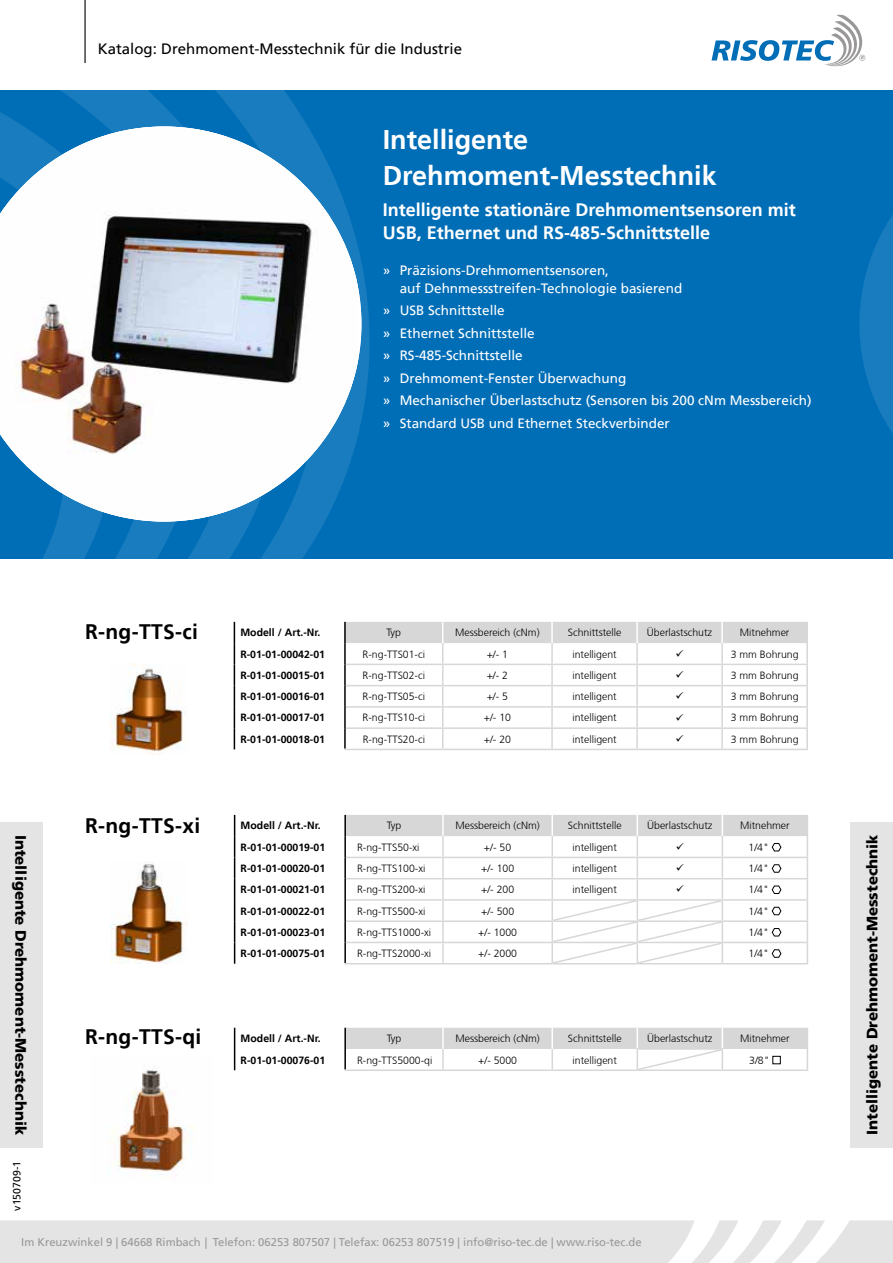
<style>
.page{position:relative;width:893px;height:1263px;background:#fff}
.page>*{position:absolute;margin:0;border:0;box-sizing:border-box;transform-origin:0 0}
.t1{font:700 27px/36px "Frutiger LT";color:#fff}
.t2{font:700 21px "Frutiger LT";letter-spacing:.015em;color:#000}
.t3{font:700 18px/22.5px "Frutiger LT";color:#fff}
.t4{font:900 15px "Frutiger LT";color:#000}
.t5{font:15px "Frutiger LT";color:#000}
.t6{font:13.5px/22.5px "Frutiger LT";color:#fff}
.t7{font:11.25px "Frutiger LT";color:#999797}
.t8{font:300 10.5px "Frutiger CE";color:#000}
.t9{font:700 10.5px "Frutiger LT";color:#000}
.t10{font:10.5px "Frutiger LT";color:#000}
</style>
<div class="page">
<div style="left:0;top:90px;width:893px;height:468px;background:#006eb7"></div>
<svg style="left:0;top:90px;width:370px;height:468px"></svg>
<hr style="left:84px;top:0;width:2px;height:63px;background:#000">
<svg style="left:711px;top:15px;width:154px;height:51px"></svg>
<svg style="left:0;top:1220px;width:893px;height:43px;background:#e8e7e7"></svg>
<svg style="left:859px;top:215px;width:34px;height:218px"></svg>
<div style="left:850px;top:822px;width:43px;height:326px;background:#e5e4e4"></div>
<div style="left:0;top:822px;width:43px;height:326px;background:#e5e4e4"></div>
<img style="left:0;top:126px;width:357px;height:395px">
<img style="left:111px;top:664px;width:73px;height:90px">
<hr style="left:637px;top:749px;width:85px;height:1px;background:#d8d7d7">
<hr style="left:344px;top:643px;width:2px;height:21px;background:#000">
<hr style="left:344px;top:664px;width:2px;height:22px;background:#000">
<hr style="left:344px;top:686px;width:2px;height:21px;background:#000">
<hr style="left:344px;top:707px;width:2px;height:21px;background:#000">
<hr style="left:344px;top:728px;width:2px;height:21px;background:#000">
<svg style="left:234px;top:622px;width:1px;height:127px"></svg>
<hr style="left:344px;top:622px;width:2px;height:21px;background:#000">
<hr style="left:443px;top:749px;width:109px;height:1px;background:#d8d7d7">
<hr style="left:552px;top:749px;width:85px;height:1px;background:#d8d7d7">
<hr style="left:722px;top:749px;width:86px;height:1px;background:#d8d7d7">
<hr style="left:344px;top:749px;width:99px;height:1px;background:#d8d7d7">
<hr style="left:552px;top:963px;width:85px;height:1px;background:#d8d7d7">
<hr style="left:637px;top:963px;width:85px;height:1px;background:#d8d7d7">
<hr style="left:344px;top:836px;width:2px;height:21px;background:#000">
<hr style="left:344px;top:857px;width:2px;height:22px;background:#000">
<hr style="left:344px;top:879px;width:2px;height:21px;background:#000">
<hr style="left:344px;top:900px;width:2px;height:21px;background:#000">
<hr style="left:344px;top:921px;width:2px;height:21px;background:#000">
<hr style="left:344px;top:942px;width:2px;height:21px;background:#000">
<svg style="left:234px;top:815px;width:1px;height:149px"></svg>
<hr style="left:344px;top:815px;width:2px;height:21px;background:#000">
<hr style="left:443px;top:963px;width:109px;height:1px;background:#d8d7d7">
<hr style="left:344px;top:963px;width:99px;height:1px;background:#d8d7d7">
<hr style="left:722px;top:963px;width:86px;height:1px;background:#d8d7d7">
<hr style="left:552px;top:1069px;width:85px;height:2px;background:#d8d7d7">
<hr style="left:637px;top:1069px;width:85px;height:2px;background:#d8d7d7">
<hr style="left:344px;top:1049px;width:2px;height:20px;background:#000">
<hr style="left:722px;top:1069px;width:86px;height:2px;background:#d8d7d7">
<svg style="left:234px;top:1028px;width:1px;height:42px"></svg>
<hr style="left:344px;top:1028px;width:2px;height:21px;background:#000">
<hr style="left:443px;top:1069px;width:109px;height:2px;background:#d8d7d7">
<hr style="left:344px;top:1069px;width:99px;height:2px;background:#d8d7d7">
<svg style="left:345px;top:1028px;width:463px;height:41px"></svg>
<div style="left:772px;top:1056px;width:9px;height:8px;border:1px solid #000"></div>
<img style="left:111px;top:862px;width:76px;height:102px">
<img style="left:110px;top:1066px;width:85px;height:110px">
<svg style="left:345px;top:622px;width:463px;height:127px"></svg>
<svg style="left:345px;top:815px;width:463px;height:148px"></svg>
<h3 class="t5" style="left:98px;top:40px;width:366px">Katalog: Drehmoment-Messtechnik für die Industrie</h3>
<h1 class="t1" style="left:383px;top:121px;width:336px">Intelligente<br>Drehmoment-Messtechnik</h1>
<h3 class="t3" style="left:383px;top:199px;width:415px">Intelligente stationäre Drehmomentsensoren mit<br>USB, Ethernet und RS-485-Schnittstelle</h3>
<p class="t6" style="left:400px;top:261px;width:284px;line-height:18px;text-indent:-17px">» Präzisions-Drehmomentsensoren,<br>auf Dehnmessstreifen-Technologie basierend</p>
<p class="t6" style="left:383px;top:299px;width:430px">» USB Schnittstelle<br>» Ethernet Schnittstelle<br>» RS-485-Schnittstelle<br>» Drehmoment-Fenster Überwachung<br>» Mechanischer Überlastschutz (Sensoren bis 200 cNm Messbereich) » Standard USB und Ethernet Steckverbinder</p>
<h3 class="t4" style="left:30px;top:835px;width:302px;rotate:90deg">Intelligente Drehmoment-Messtechnik</h3>
<p class="t10" style="left:11px;top:1211px;width:51px;rotate:-90deg">v150709-1</p>
<h2 class="t2" style="left:85px;top:619px;width:114px">R-ng-TTS-ci</h2>
<p class="t9" style="left:240px;top:627px;width:82px">Modell / Art.-Nr.</p>
<p class="t8" style="left:387px;top:627px;width:16px">Typ</p>
<p class="t8" style="left:455px;top:627px;width:86px">Messbereich (cNm)</p>
<p class="t8" style="left:568px;top:627px;width:55px">Schnittstelle</p>
<p class="t8" style="left:647px;top:627px;width:67px">Überlastschutz</p>
<p class="t8" style="left:740px;top:627px;width:51px">Mitnehmer</p>
<p class="t9" style="left:240px;top:648px;width:86px">R-01-01-00042-01</p>
<p class="t8" style="left:363px;top:648px;width:64px">R-ng-TTS01-ci</p>
<p class="t8" style="left:487px;top:648px;width:23px">+/- 1</p>
<p class="t8" style="left:572px;top:648px;width:46px">intelligent</p>
<p class="t8" style="left:731px;top:648px;width:69px">3 mm Bohrung</p>
<p class="t9" style="left:240px;top:669px;width:86px">R-01-01-00015-01</p>
<p class="t8" style="left:363px;top:669px;width:64px">R-ng-TTS02-ci</p>
<p class="t8" style="left:487px;top:669px;width:23px">+/- 2</p>
<p class="t8" style="left:572px;top:669px;width:46px">intelligent</p>
<p class="t8" style="left:731px;top:669px;width:69px">3 mm Bohrung</p>
<p class="t9" style="left:240px;top:690px;width:86px">R-01-01-00016-01</p>
<p class="t8" style="left:363px;top:690px;width:64px">R-ng-TTS05-ci</p>
<p class="t8" style="left:487px;top:690px;width:23px">+/- 5</p>
<p class="t8" style="left:572px;top:690px;width:46px">intelligent</p>
<p class="t8" style="left:731px;top:690px;width:69px">3 mm Bohrung</p>
<p class="t9" style="left:240px;top:712px;width:86px">R-01-01-00017-01</p>
<p class="t8" style="left:363px;top:712px;width:64px">R-ng-TTS10-ci</p>
<p class="t8" style="left:484px;top:712px;width:29px">+/- 10</p>
<p class="t8" style="left:572px;top:712px;width:46px">intelligent</p>
<p class="t8" style="left:731px;top:712px;width:69px">3 mm Bohrung</p>
<p class="t9" style="left:240px;top:733px;width:86px">R-01-01-00018-01</p>
<p class="t8" style="left:363px;top:733px;width:64px">R-ng-TTS20-ci</p>
<p class="t8" style="left:484px;top:733px;width:29px">+/- 20</p>
<p class="t8" style="left:572px;top:733px;width:46px">intelligent</p>
<p class="t8" style="left:731px;top:733px;width:69px">3 mm Bohrung</p>
<h2 class="t2" style="left:85px;top:813px;width:117px">R-ng-TTS-xi</h2>
<h2 class="t2" style="left:85px;top:1024px;width:118px">R-ng-TTS-qi</h2>
<p class="t9" style="left:241px;top:820px;width:82px">Modell / Art.-Nr.</p>
<p class="t8" style="left:387px;top:820px;width:16px">Typ</p>
<p class="t8" style="left:455px;top:820px;width:86px">Messbereich (cNm)</p>
<p class="t8" style="left:568px;top:820px;width:55px">Schnittstelle</p>
<p class="t8" style="left:647px;top:820px;width:67px">Überlastschutz</p>
<p class="t8" style="left:740px;top:820px;width:51px">Mitnehmer</p>
<p class="t9" style="left:241px;top:841px;width:86px">R-01-01-00019-01</p>
<p class="t8" style="left:357px;top:841px;width:64px">R-ng-TTS50-xi</p>
<p class="t8" style="left:484px;top:841px;width:29px">+/- 50</p>
<p class="t8" style="left:573px;top:841px;width:46px">intelligent</p>
<p class="t8" style="left:748px;top:841px;width:22px">1/4"</p>
<p class="t9" style="left:241px;top:862px;width:86px">R-01-01-00020-01</p>
<p class="t8" style="left:357px;top:862px;width:70px">R-ng-TTS100-xi</p>
<p class="t8" style="left:481px;top:862px;width:35px">+/- 100</p>
<p class="t8" style="left:573px;top:862px;width:46px">intelligent</p>
<p class="t8" style="left:748px;top:862px;width:22px">1/4"</p>
<p class="t9" style="left:241px;top:883px;width:86px">R-01-01-00021-01</p>
<p class="t8" style="left:357px;top:883px;width:70px">R-ng-TTS200-xi</p>
<p class="t8" style="left:481px;top:883px;width:35px">+/- 200</p>
<p class="t8" style="left:573px;top:883px;width:46px">intelligent</p>
<p class="t8" style="left:748px;top:883px;width:22px">1/4"</p>
<p class="t9" style="left:241px;top:905px;width:86px">R-01-01-00022-01</p>
<p class="t8" style="left:357px;top:905px;width:70px">R-ng-TTS500-xi</p>
<p class="t8" style="left:481px;top:905px;width:35px">+/- 500</p>
<p class="t8" style="left:748px;top:905px;width:22px">1/4"</p>
<p class="t9" style="left:241px;top:926px;width:86px">R-01-01-00023-01</p>
<p class="t8" style="left:357px;top:926px;width:76px">R-ng-TTS1000-xi</p>
<p class="t8" style="left:478px;top:926px;width:40px">+/- 1000</p>
<p class="t8" style="left:748px;top:926px;width:22px">1/4"</p>
<p class="t9" style="left:241px;top:947px;width:86px">R-01-01-00075-01</p>
<p class="t8" style="left:357px;top:947px;width:76px">R-ng-TTS2000-xi</p>
<p class="t8" style="left:478px;top:947px;width:40px">+/- 2000</p>
<p class="t8" style="left:748px;top:947px;width:22px">1/4"</p>
<p class="t9" style="left:241px;top:1032px;width:82px">Modell / Art.-Nr.</p>
<p class="t8" style="left:387px;top:1032px;width:16px">Typ</p>
<p class="t8" style="left:455px;top:1032px;width:86px">Messbereich (cNm)</p>
<p class="t8" style="left:568px;top:1032px;width:55px">Schnittstelle</p>
<p class="t8" style="left:647px;top:1032px;width:67px">Überlastschutz</p>
<p class="t8" style="left:740px;top:1032px;width:51px">Mitnehmer</p>
<p class="t9" style="left:241px;top:1054px;width:86px">R-01-01-00076-01</p>
<p class="t8" style="left:357px;top:1054px;width:77px">R-ng-TTS5000-qi</p>
<p class="t8" style="left:478px;top:1054px;width:40px">+/- 5000</p>
<p class="t8" style="left:573px;top:1054px;width:46px">intelligent</p>
<p class="t8" style="left:749px;top:1054px;width:22px">3/8"</p>
<p class="t7" style="left:21px;top:1235px;width:622px">Im Kreuzwinkel 9 | 64668 Rimbach | Telefon: 06253 807507 | Telefax: 06253 807519 | info@riso-tec.de | www.riso-tec.de</p>
<h3 class="t4" style="left:863px;top:1135px;width:302px;rotate:-90deg">Intelligente Drehmoment-Messtechnik</h3>
</div>
